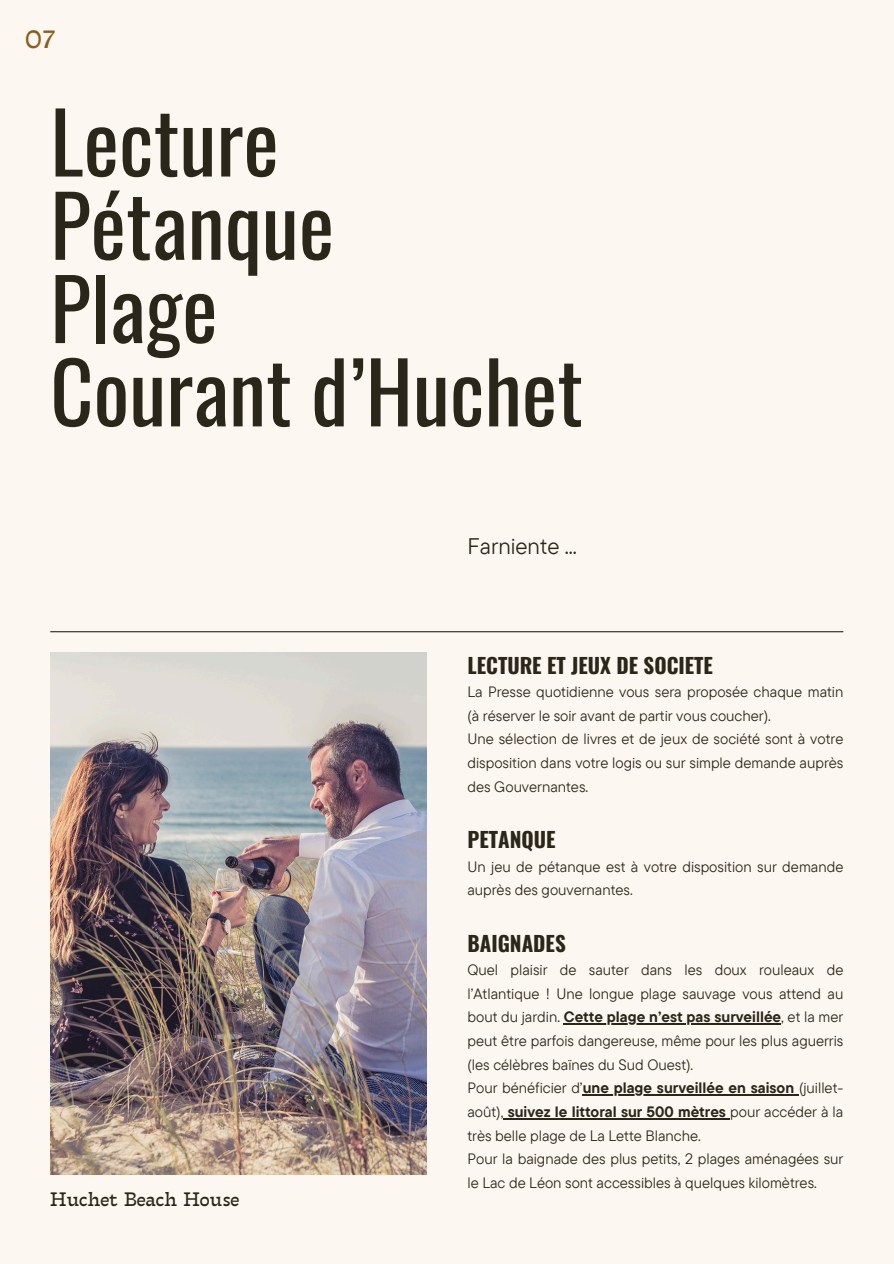
<style>
.page{position:relative;width:894px;height:1264px;background:#fff}
.page>*{position:absolute;margin:0;border:0;box-sizing:border-box;transform-origin:0 0}
.t1{font:84px/83.2px "Oswald";color:#2b261a}
.t2{font:27px "Tarif";color:#8a5e21}
.t3{font:22.5px "TT Commons Pro";color:#2b261a}
.t4{font:700 21px "Oswald";color:#2b261a}
.t5{font:21px "Tarif";color:#2b261a}
.t6{font:15px/23.7px "TT Commons Pro";color:#2b261a}
.s1{font-weight:700}
</style>
<div class="page">
<div style="left:0;top:0;width:893px;height:1263px;background:#fdf7f1"></div>
<img style="left:50px;top:653px;width:376px;height:520px">
<hr style="left:563px;top:1023px;width:218px;height:1px;background:#2b261a">
<hr style="left:582px;top:1094px;width:216px;height:1px;background:#2b261a">
<hr style="left:503px;top:1118px;width:227px;height:1px;background:#2b261a">
<hr style="left:50px;top:631px;width:793px;height:1px;background:#2b261a">
<p class="t2" style="left:25px;top:24px;width:32px">07</p>
<p class="t1" style="left:50px;top:97px;width:534px">Lecture<br>Pétanque<br>Plage<br>Courant d’Huchet</p>
<h3 class="t5" style="left:50px;top:1187px;width:191px">Huchet Beach House</h3>
<p class="t3" style="left:467px;top:531px;width:111px">Farniente ...</p>
<p class="t4" style="left:467px;top:648px;width:247px">LECTURE ET JEUX DE SOCIETE</p>
<h1 class="t6" style="left:467px;top:679px;width:377px">La Presse quotidienne vous sera proposée chaque matin (à réserver le soir avant de partir vous coucher).</h1>
<h2 class="t6" style="left:467px;top:727px;width:377px;text-align:justify">Une sélection de livres et de jeux de société sont à votre disposition dans votre logis ou sur simple demande auprès des Gouvernantes.</h2>
<h2 class="t4" style="left:467px;top:823px;width:90px">PETANQUE</h2>
<p class="t6" style="left:467px;top:854px;width:377px">Un jeu de pétanque est à votre disposition sur demande auprès des gouvernantes.</p>
<p class="t4" style="left:467px;top:926px;width:100px">BAIGNADES</p>
<p class="t6" style="left:467px;top:957px;width:377px;text-align:justify">Quel plaisir de sauter dans les doux rouleaux de l’Atlantique ! Une longue plage sauvage vous attend au bout du jardin. <span class="s1">Cette plage n’est pas surveillée</span>, et la mer</p>
<p class="t6" style="left:467px;top:1028px;width:377px">peut être parfois dangereuse, même pour les plus aguerris (les célèbres baïnes du Sud Ouest).<br>Pour bénéficier d’<span class="s1">une plage surveillée en saison</span> (juillet-</p>
<p class="t6" style="left:467px;top:1099px;width:377px">août), <span class="s1">suivez le littoral sur 500 mètres</span> pour accéder à la très belle plage de La Lette Blanche.<br>Pour la baignade des plus petits, 2 plages aménagées sur</p>
<p class="t6" style="left:467px;top:1170px;width:351px">le Lac de Léon sont accessibles à quelques kilomètres.</p>
</div>
